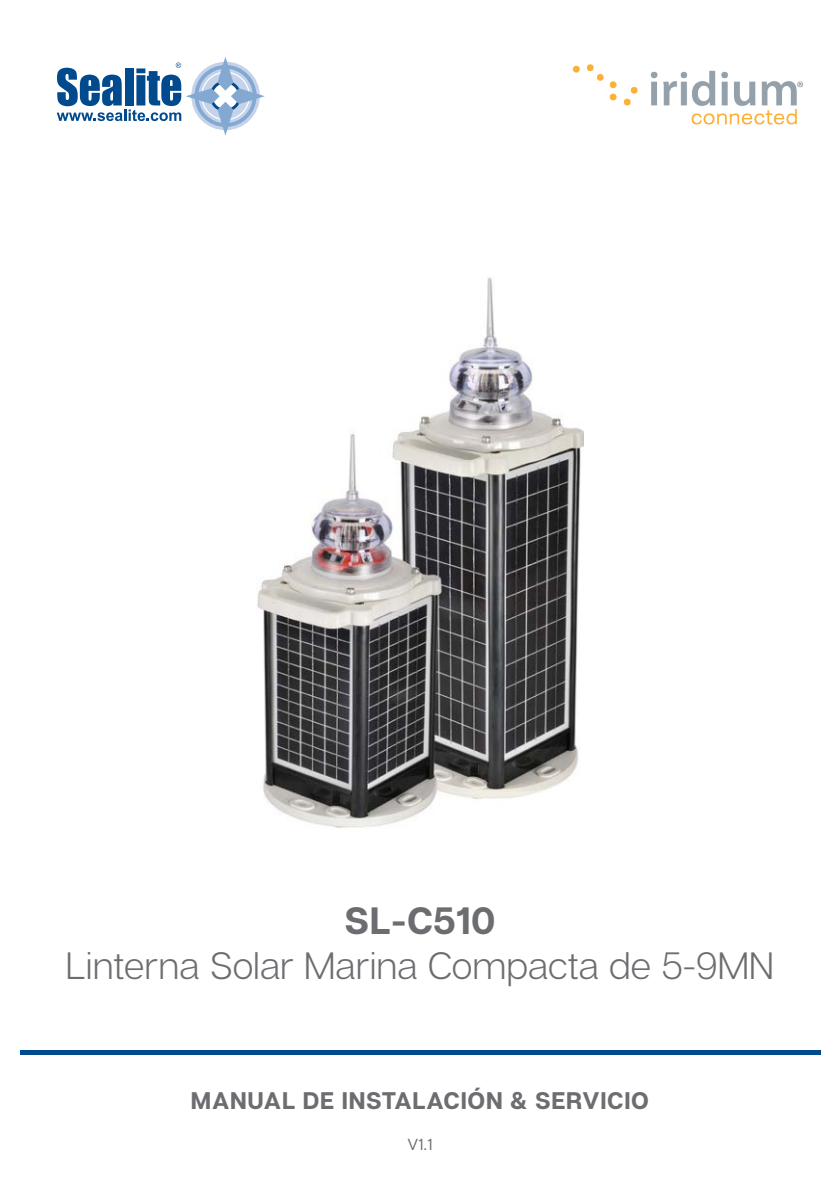
<style>
.page{position:relative;width:840px;height:1191px;background:#fff}
.page>*{position:absolute;margin:0;border:0;box-sizing:border-box;transform-origin:0 0}
.t1{font:300 38px "Articulat C Fv 2";color:#6c6d70}
.t2{font:700 38px "Articulat C Fv 2";letter-spacing:.005em;color:#6c6d70}
.t3{font:700 24px "Articulat C Fv 2";letter-spacing:.03em;color:#6c6d70}
.t4{font:16px "Articulat C Fv 2 Text";color:#6c6d70}
</style>
<div class="page">
<hr style="left:20px;top:1050px;width:800px;height:4px;background:#004a8d">
<svg style="left:57px;top:57px;width:208px;height:79px"></svg>
<img style="left:257px;top:277px;width:326px;height:551px">
<img style="left:572px;top:64px;width:231px;height:61px">
<p class="t2" style="left:344px;top:897px;width:153px">SL-C510</p>
<p class="t1" style="left:66px;top:944px;width:709px">Linterna Solar Marina Compacta de 5-9MN</p>
<p class="t3" style="left:191px;top:1086px;width:459px">MANUAL DE INSTALACIÓN &amp; SERVICIO</p>
<p class="t4" style="left:407px;top:1135px;width:27px">V1.1</p>
</div>
